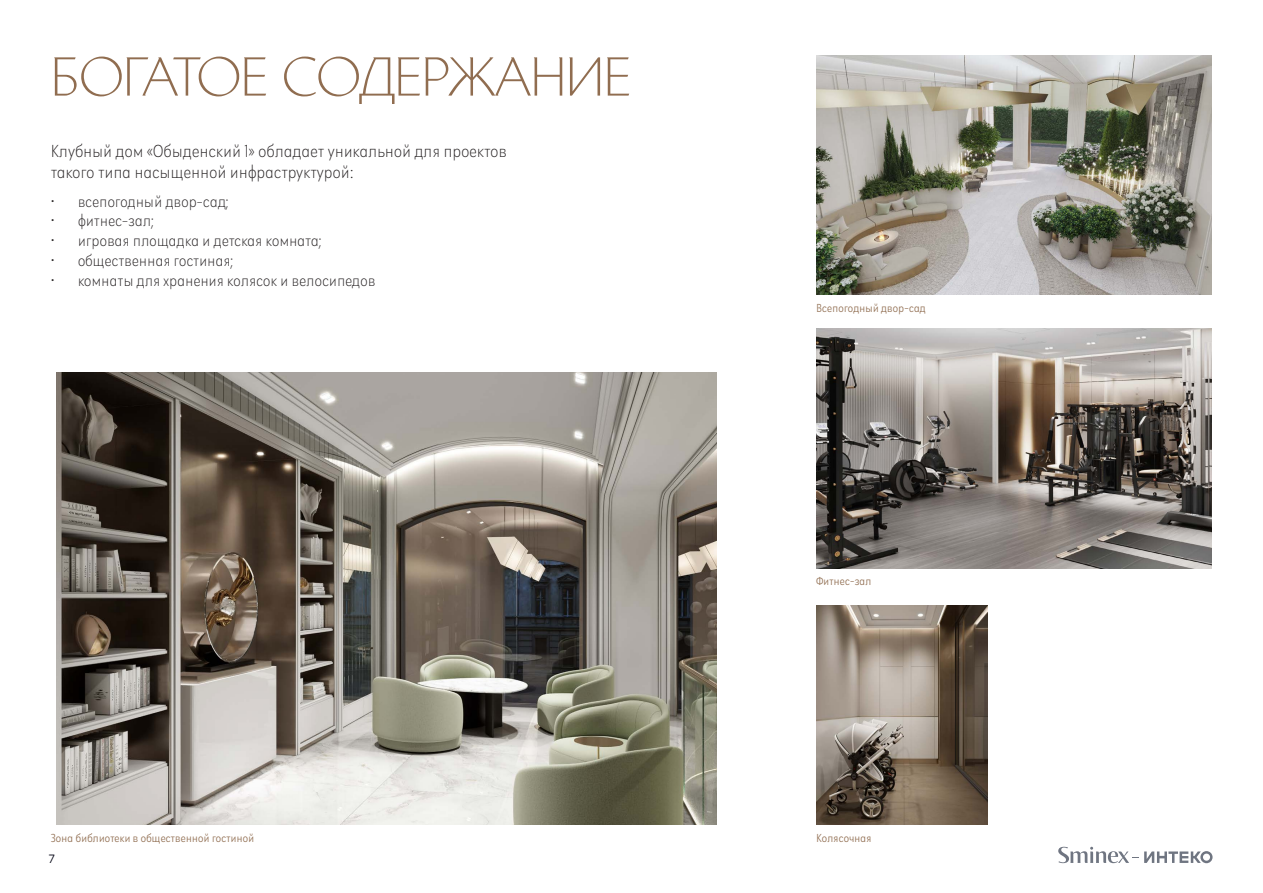
<style>
.page{position:relative;width:1263px;height:893px;background:#fff}
.page>*{position:absolute;margin:0;border:0;box-sizing:border-box;transform-origin:0 0}
.t1{font:300 52.5px "Brewery No 2 W06";color:#906d50}
.t2{font:200 condensed 18px/21.6px "Galatea";letter-spacing:.025em;color:#231f20}
.t3{font:200 condensed 16.5px "Galatea";letter-spacing:.025em;color:#231f20}
.t4{font:300 condensed 12px "Galatea";letter-spacing:.025em;color:#906d50}
.t5{font:12px "TT Norms";color:#000212}
</style>
<div class="page">
<svg style="left:1058px;top:847px;width:154px;height:16px"></svg>
<img style="left:816px;top:55px;width:396px;height:240px">
<img style="left:816px;top:329px;width:396px;height:239px">
<img style="left:816px;top:606px;width:171px;height:219px">
<img style="left:57px;top:372px;width:660px;height:453px">
<p class="t1" style="left:51px;top:45px;width:582px">БОГАТОЕ СОДЕРЖАНИЕ</p>
<p class="t2" style="left:51px;top:139px;width:457px">Клубный дом «Обыденский 1» обладает уникальной для проектов такого типа насыщенной инфраструктурой:</p>
<p class="t3" style="left:51px;top:190px;width:179px">• всепогодный двор-сад;</p>
<p class="t3" style="left:51px;top:210px;width:104px">• фитнес-зал;</p>
<p class="t3" style="left:51px;top:230px;width:272px">• игровая площадка и детская комната;</p>
<p class="t3" style="left:51px;top:250px;width:183px">• общественная гостиная;</p>
<p class="t3" style="left:51px;top:269px;width:326px">• комнаты для хранения колясок и велосипедов</p>
<p class="t4" style="left:816px;top:300px;width:111px">Всепогодный двор-сад</p>
<p class="t4" style="left:816px;top:573px;width:56px">Фитнес-зал</p>
<p class="t4" style="left:51px;top:830px;width:205px">Зона библиотеки в общественной гостиной</p>
<p class="t4" style="left:816px;top:830px;width:56px">Колясочная</p>
<p class="t5" style="left:49px;top:852px;width:7px">7</p>
</div>
